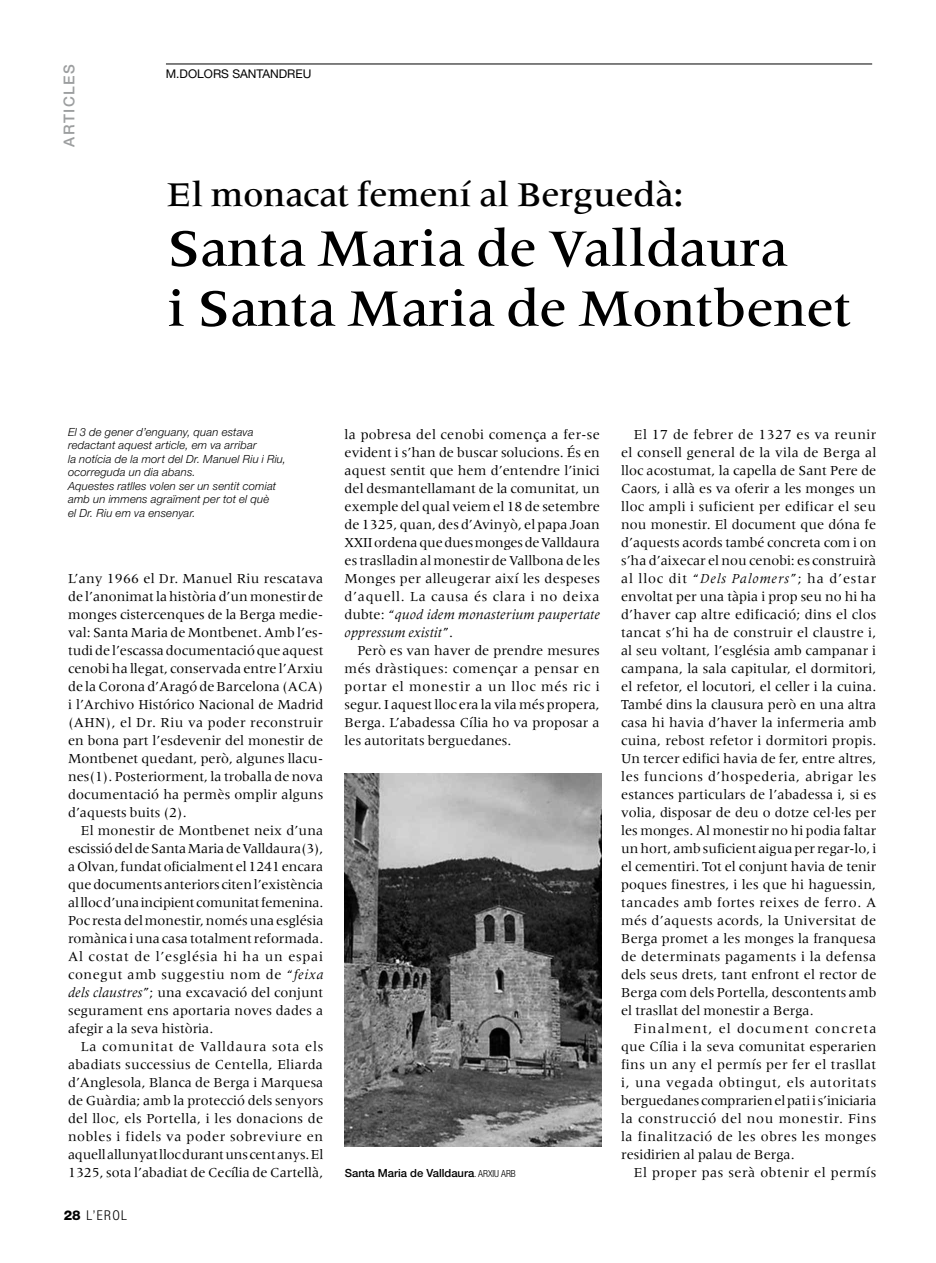
<style>
.page{position:relative;width:936px;height:1263px;background:#fff}
.page>*{position:absolute;margin:0;border:0;box-sizing:border-box;transform-origin:0 0}
.t1{font:500 54px/60px "Meridien";color:#000}
.t2{font:500 36px "Meridien";color:#000}
.t3{font:500 15px "Helvetica Neue LT Std";color:#9c9e9f}
.t4{font:14.25px/18px "Meridien";letter-spacing:.005em;color:#000;text-align:justify}
.t5{font:14.25px "Meridien";letter-spacing:.035em;color:#000}
.t6{font:300 condensed 13.5px "Helvetica Neue LT Std";color:#000}
.t7{font:12px "Helvetica Neue LT Std";color:#000}
.t8{font:italic 300 11.25px/13.5px "Helvetica Neue LT Std";letter-spacing:.015em;color:#000}
.t9{font:500 11.25px "Helvetica Neue LT Std";color:#000}
.s1{font-style:italic}
.s2{font-weight:800;font-stretch:normal}
.s3{font-weight:300;font-stretch:condensed;font-size:9.75px}
</style>
<div class="page">
<hr style="left:166px;top:64px;width:706px;height:1px;background:#000">
<img style="left:345px;top:774px;width:256px;height:372px">
<p class="t3" style="left:60px;top:147px;width:84px;rotate:-90deg">articles</p>
<p class="t7" style="left:166px;top:66px;width:147px">M.DOLORS SANTANDREU</p>
<h2 class="t2" style="left:167px;top:174px;width:517px">El monacat femení al Berguedà:</h2>
<h1 class="t1" style="left:167px;top:218px;width:685px">Santa Maria de Valldaura<br>i Santa Maria de Montbenet</h1>
<p class="t8" style="left:68px;top:425px;width:219px">El 3 de gener d’enguany, quan estava redactant aquest article, em va arribar<br>la notícia de la mort del Dr. Manuel Riu i Riu, ocorreguda un dia abans.<br>Aquestes ratlles volen ser un sentit comiat amb un immens agraïment per tot el què<br>el Dr. Riu em va ensenyar.</p>
<p class="t4" style="left:68px;top:569px;width:257px">L’any 1966 el Dr. Manuel Riu rescatava de l’anonimat la història d’un monestir de monges cistercenques de la Berga medie&shy;val: Santa Maria de Montbenet. Amb l’es&shy;tudi de l’escassa documentació que aquest cenobi ha llegat, conservada entre l’Arxiu de la Corona d’Aragó de Barcelona (ACA) i l’Archivo Histórico Nacional de Madrid (AHN), el Dr. Riu va poder reconstruir en bona part l’esdevenir del monestir de Montbenet quedant, però, algunes llacu&shy;nes(1). Posteriorment, la troballa de nova documentació ha permès omplir alguns d’aquests buits (2).</p>
<p class="t4" style="left:68px;top:821px;width:257px;text-indent:13px">El monestir de Montbenet neix d’una escissió del de Santa Maria de Valldaura(3), a Olvan, fundat oficialment el 1241 encara que documents anteriors citen l’existència al lloc d’una incipient comunitat femenina.<br>Poc resta del monestir, només una església romànica i una casa totalment reformada.<br>Al costat de l’església hi ha un espai conegut amb suggestiu nom de “<span class="s1">feixa dels claustres</span>”; una excavació del conjunt segurament ens aportaria noves dades a afegir a la seva història.</p>
<p class="t4" style="left:68px;top:1037px;width:257px;text-indent:13px">La comunitat de Valldaura sota els abadiats successius de Centella, Eliarda d’Anglesola, Blanca de Berga i Marquesa de Guàrdia; amb la protecció dels senyors del lloc, els Portella, i les donacions de nobles i fidels va poder sobreviure en aquell allunyat lloc durant uns cent anys. El 1325, sota l’abadiat de Cecília de Cartellà,</p>
<p class="t6" style="left:64px;top:1208px;width:65px"><span class="s2">28</span> L’EROL</p>
<p class="t4" style="left:344px;top:425px;width:257px">la pobresa del cenobi comença a fer-se evident i s’han de buscar solucions. És en aquest sentit que hem d’entendre l’inici del desmantellamant de la comunitat, un exemple del qual veiem el 18 de setembre de 1325, quan, des d’Avinyò, el papa Joan XXII ordena que dues monges de Valldaura es traslladin al monestir de Vallbona de les Monges per alleugerar així les despeses d’aquell. La causa és clara i no deixa dubte: “<span class="s1">quod idem monasterium paupertate oppressum existit</span>”.</p>
<p class="t4" style="left:344px;top:641px;width:257px;text-indent:13px">Però es van haver de prendre mesures més dràstiques: començar a pensar en portar el monestir a un lloc més ric i segur. I aquest lloc era la vila més propera, Berga. L’abadessa Cília ho va proposar a les autoritats berguedanes.</p>
<p class="t9" style="left:345px;top:1167px;width:172px">Santa Maria de Valldaura<span class="s3">. ARXIU ARB</span></p>
<p class="t4" style="left:621px;top:425px;width:257px;text-indent:13px">El 17 de febrer de 1327 es va reunir el consell general de la vila de Berga al lloc acostumat, la capella de Sant Pere de Caors, i allà es va oferir a les monges un lloc ampli i suficient per edificar el seu nou monestir. El document que dóna fe d’aquests acords també concreta com i on s’ha d’aixecar el nou cenobi: es construirà al lloc dit “<span class="s1">Dels Palomers</span>”; ha d’estar envoltat per una tàpia i prop seu no hi ha d’haver cap altre edificació; dins el clos tancat s’hi ha de construir el claustre i, al seu voltant, l’església amb campanar i campana, la sala capitular, el dormitori, el refetor, el locutori, el celler i la cuina.<br>També dins la clausura però en una altra casa hi havia d’haver la infermeria amb cuina, rebost refetor i dormitori propis.<br>Un tercer edifici havia de fer, entre altres, les funcions d’hospederia, abrigar les estances particulars de l’abadessa i, si es volia, disposar de deu o dotze cel·les per les monges. Al monestir no hi podia faltar un hort, amb suficient aigua per regar-lo, i el cementiri. Tot el conjunt havia de tenir poques finestres, i les que hi haguessin, tancades amb fortes reixes de ferro. A més d’aquests acords, la Universitat de Berga promet a les monges la franquesa de determinats pagaments i la defensa dels seus drets, tant enfront el rector de Berga com dels Portella, descontents amb el trasllat del monestir a Berga.</p>
<p class="t4" style="left:621px;top:1019px;width:257px;text-indent:13px">Finalment, el document concreta que Cília i la seva comunitat esperarien fins un any el permís per fer el trasllat i, una vegada obtingut, els autoritats berguedanes comprarien el pati i s’iniciaria la construcció del nou monestir. Fins la finalització de les obres les monges residirien al palau de Berga.</p>
<p class="t5" style="left:634px;top:1164px;width:244px">El proper pas serà obtenir el permís</p>
</div>
